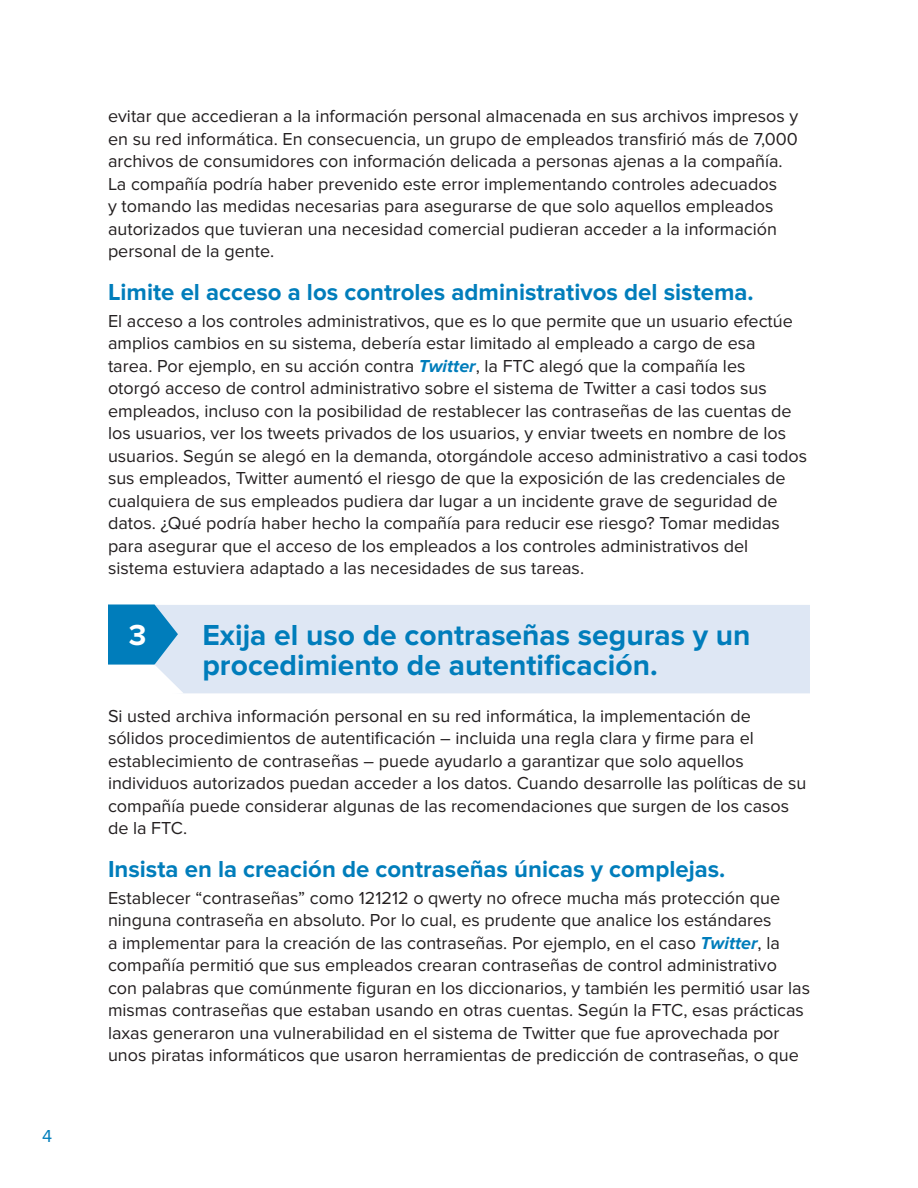
<style>
.page{position:relative;width:918px;height:1188px;background:#fff}
.page>*{position:absolute;margin:0;border:0;box-sizing:border-box;transform-origin:0 0}
.H1_doubleline{font:700 30px/30px "Proxima Nova";color:#007dbb}
.Number{font:700 30px "Proxima Nova";color:#fff}
.t1{font:700 24px "Proxima Nova";color:#007dbb}
.body{font:18px/22.5px "Proxima Nova";color:#231f20}
.t2{font:18px "Proxima Nova";color:#007dbb}
.s1{font-weight:700;font-style:italic;color:#007dbb}
</style>
<div class="page">
<div style="left:155px;top:605px;width:655px;height:88px;background:#dee7f4"></div>
<svg style="left:108px;top:604px;width:75px;height:89px"></svg>
<p class="t2" style="left:42px;top:1125px;width:12px">4</p>
<p class="body" style="left:108px;top:105px;width:692px">evitar que accedieran a la información personal almacenada en sus archivos impresos y en su red informática. En consecuencia, un grupo de empleados transfirió más de 7,000 archivos de consumidores con información delicada a personas ajenas a la compañía.<br>La compañía podría haber prevenido este error implementando controles adecuados<br>y tomando las medidas necesarias para asegurarse de que solo aquellos empleados autorizados que tuvieran una necesidad comercial pudieran acceder a la información personal de la gente.</p>
<h2 class="t1" style="left:108px;top:278px;width:647px">Limite el acceso a los controles administrativos del sistema.</h2>
<p class="body" style="left:108px;top:310px;width:701px">El acceso a los controles administrativos, que es lo que permite que un usuario efectúe amplios cambios en su sistema, debería estar limitado al empleado a cargo de esa<br>tarea. Por ejemplo, en su acción contra <span class="s1">Twitter</span>, la FTC alegó que la compañía les<br>otorgó acceso de control administrativo sobre el sistema de Twitter a casi todos sus empleados, incluso con la posibilidad de restablecer las contraseñas de las cuentas de los usuarios, ver los tweets privados de los usuarios, y enviar tweets en nombre de los usuarios. Según se alegó en la demanda, otorgándole acceso administrativo a casi todos sus empleados, Twitter aumentó el riesgo de que la exposición de las credenciales de cualquiera de sus empleados pudiera dar lugar a un incidente grave de seguridad de datos. ¿Qué podría haber hecho la compañía para reducir ese riesgo? Tomar medidas para asegurar que el acceso de los empleados a los controles administrativos del sistema estuviera adaptado a las necesidades de sus tareas.</p>
<p class="H1_doubleline" style="left:202px;top:620px;width:550px">Exija el uso de contraseñas seguras y un procedimiento de autentificación.</p>
<p class="body" style="left:108px;top:705px;width:700px">Si usted archiva información personal en su red informática, la implementación de sólidos procedimientos de autentificación – incluida una regla clara y firme para el establecimiento de contraseñas – puede ayudarlo a garantizar que solo aquellos individuos autorizados puedan acceder a los datos. Cuando desarrolle las políticas de su compañía puede considerar algunas de las recomendaciones que surgen de los casos de la FTC.</p>
<h2 class="t1" style="left:108px;top:855px;width:619px">Insista en la creación de contraseñas únicas y complejas.</h2>
<p class="body" style="left:108px;top:887px;width:704px">Establecer “contraseñas” como 121212 o qwerty no ofrece mucha más protección que ninguna contraseña en absoluto. Por lo cual, es prudente que analice los estándares<br>a implementar para la creación de las contraseñas. Por ejemplo, en el caso <span class="s1">Twitter</span>, la compañía permitió que sus empleados crearan contraseñas de control administrativo con palabras que comúnmente figuran en los diccionarios, y también les permitió usar las mismas contraseñas que estaban usando en otras cuentas. Según la FTC, esas prácticas laxas generaron una vulnerabilidad en el sistema de Twitter que fue aprovechada por unos piratas informáticos que usaron herramientas de predicción de contraseñas, o que</p>
<p class="Number" style="left:129px;top:618px;width:19px">3</p>
</div>
